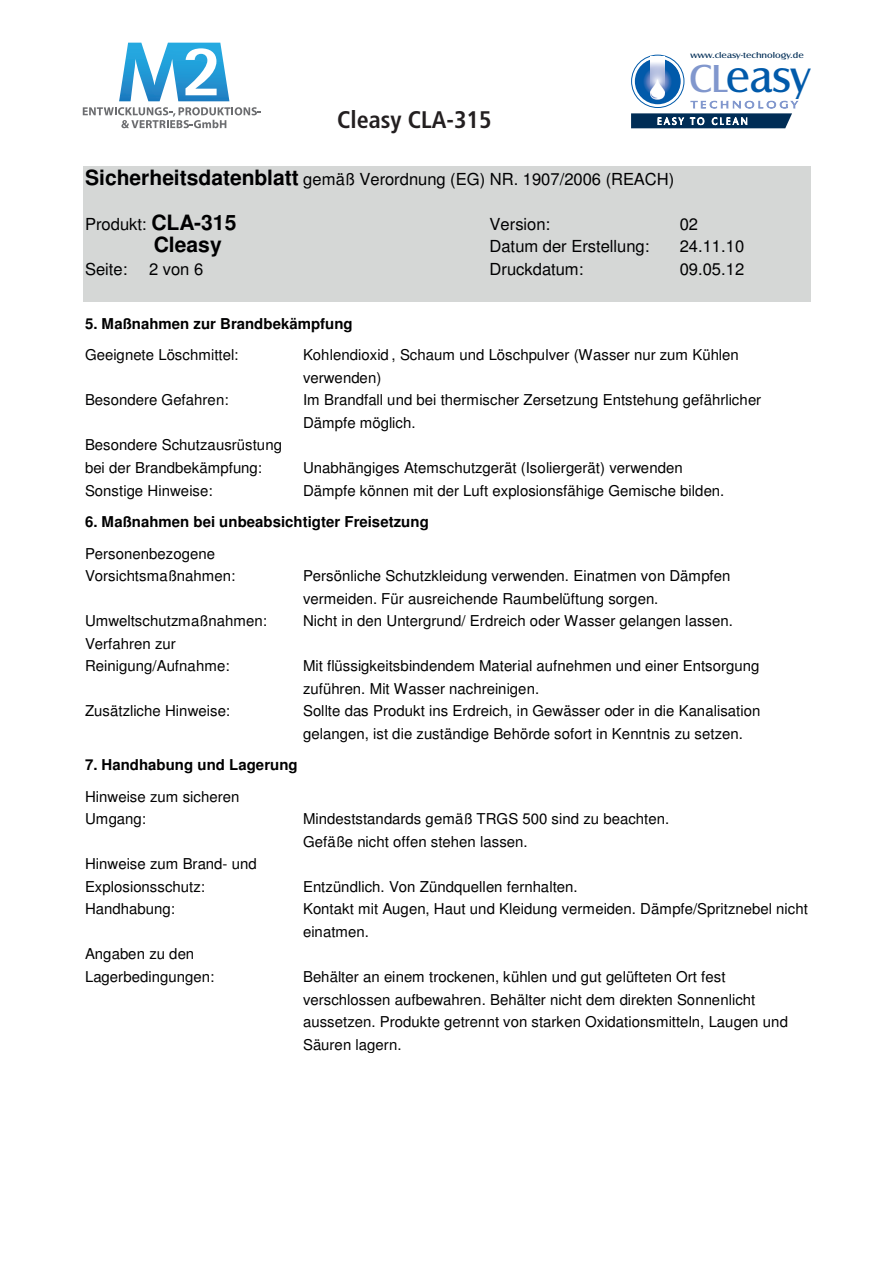
<style>
.page{position:relative;width:893px;height:1263px;background:#fff}
.page>*{position:absolute;margin:0;border:0;box-sizing:border-box;transform-origin:0 0}
.t1{font:45px "Castle T";color:#015aaa}
.t2{font:700 condensed 24px "Frutiger LT Std";color:#231f20}
.t3{font:700 21.15px "Helvetica";color:#000001}
.t4{font:16.65px "Helvetica";color:#000001}
.t5{font:15px/22.5px "Helvetica";color:#000001}
.t6{font:700 15px "Helvetica";letter-spacing:.005em;color:#000001}
.t7{font:10.05px "Castle T Ligh";color:#fff}
.t8{font:10.05px "Castle T Ligh";color:#8197cd;scale:1.35 1}
.t9{font:8.4px "Castle T";color:#002d56;scale:1.21 1}
.s1{font-size:40.5px;color:#8197cd}
.s2{font-weight:700;font-size:21.15px}
</style>
<div class="page">
<div style="left:83px;top:167px;width:728px;height:22px;background:#d5d7d6"></div>
<div style="left:83px;top:189px;width:728px;height:23px;background:#d5d7d6"></div>
<div style="left:83px;top:212px;width:728px;height:22px;background:#d5d7d6"></div>
<div style="left:83px;top:234px;width:728px;height:23px;background:#d5d7d6"></div>
<div style="left:83px;top:257px;width:728px;height:22px;background:#d5d7d6"></div>
<div style="left:83px;top:279px;width:728px;height:23px;background:#d5d7d6"></div>
<svg style="left:83px;top:107px;width:178px;height:21px"></svg>
<svg style="left:119px;top:43px;width:110px;height:58px"></svg>
<svg style="left:631px;top:113px;width:161px;height:15px;background:#0b365d"></svg>
<svg style="left:632px;top:55px;width:52px;height:53px"></svg>
<div style="left:631px;top:55px;width:53px;height:53px;border:1px solid #015aaa;border-radius:50%"></div>
<img style="left:635px;top:58px;width:46px;height:46px;border-radius:23px">
<img style="left:651px;top:57px;width:14px;height:45px">
<h2 class="t2" style="left:337px;top:105px;width:156px">Cleasy CLA-315</h2>
<p class="t9" style="left:690px;top:50px;width:95px">www.cleasy-technology.de</p>
<h1 class="t1" style="left:689px;top:52px;width:123px"><span class="s1">CL</span>easy</h1>
<p class="t7" style="left:657px;top:116px;width:92px">E A S Y T O C L E A N</p>
<p class="t8" style="left:691px;top:99px;width:80px">T E C H N O L O G Y</p>
<p class="t4" style="left:85px;top:169px;width:591px"><span class="s2">Sicherheitsdatenblatt</span> gemäß Verordnung (EG) NR. 1907/2006 (REACH)</p>
<p class="t4" style="left:85px;top:214px;width:153px">Produkt: <span class="s2">CLA-315</span></p>
<p class="t4" style="left:490px;top:214px;width:62px">Version:</p>
<p class="t4" style="left:680px;top:214px;width:20px">02</p>
<h3 class="t3" style="left:154px;top:237px;width:70px">Cleasy</h3>
<p class="t4" style="left:490px;top:237px;width:161px">Datum der Erstellung:</p>
<p class="t4" style="left:680px;top:237px;width:66px">24.11.10</p>
<p class="t4" style="left:85px;top:260px;width:44px">Seite:</p>
<p class="t4" style="left:149px;top:260px;width:56px">2 von 6</p>
<p class="t4" style="left:490px;top:260px;width:95px">Druckdatum:</p>
<p class="t4" style="left:680px;top:260px;width:66px">09.05.12</p>
<p class="t6" style="left:85px;top:318px;width:269px">5. Maßnahmen zur Brandbekämpfung</p>
<p class="t5" style="left:85px;top:344px;width:155px">Geeignete Löschmittel:</p>
<p class="t5" style="left:303px;top:344px;width:437px">Kohlendioxid , Schaum und Löschpulver (Wasser nur zum Kühlen verwenden)</p>
<p class="t5" style="left:85px;top:389px;width:145px">Besondere Gefahren:</p>
<p class="t5" style="left:303px;top:389px;width:460px">Im Brandfall und bei thermischer Zersetzung Entstehung gefährlicher<br>Dämpfe möglich.</p>
<p class="t5" style="left:85px;top:434px;width:198px">Besondere Schutzausrüstung bei der Brandbekämpfung:</p>
<p class="t5" style="left:303px;top:456px;width:381px">Unabhängiges Atemschutzgerät (Isoliergerät) verwenden</p>
<p class="t5" style="left:85px;top:479px;width:129px">Sonstige Hinweise:</p>
<p class="t5" style="left:303px;top:479px;width:423px">Dämpfe können mit der Luft explosionsfähige Gemische bilden.</p>
<p class="t6" style="left:85px;top:516px;width:345px">6. Maßnahmen bei unbeabsichtigter Freisetzung</p>
<p class="t5" style="left:85px;top:542px;width:152px">Personenbezogene<br>Vorsichtsmaßnahmen:</p>
<p class="t5" style="left:303px;top:565px;width:429px">Persönliche Schutzkleidung verwenden. Einatmen von Dämpfen vermeiden. Für ausreichende Raumbelüftung sorgen.</p>
<p class="t5" style="left:85px;top:610px;width:183px">Umweltschutzmaßnahmen:</p>
<p class="t5" style="left:303px;top:610px;width:431px">Nicht in den Untergrund/ Erdreich oder Wasser gelangen lassen.</p>
<p class="t5" style="left:85px;top:632px;width:146px">Verfahren zur<br>Reinigung/Aufnahme:</p>
<p class="t5" style="left:303px;top:655px;width:458px">Mit flüssigkeitsbindendem Material aufnehmen und einer Entsorgung zuführen. Mit Wasser nachreinigen.</p>
<p class="t5" style="left:85px;top:700px;width:147px">Zusätzliche Hinweise:</p>
<p class="t5" style="left:303px;top:700px;width:459px">Sollte das Produkt ins Erdreich, in Gewässer oder in die Kanalisation gelangen, ist die zuständige Behörde sofort in Kenntnis zu setzen.</p>
<p class="t6" style="left:85px;top:759px;width:214px">7. Handhabung und Lagerung</p>
<p class="t5" style="left:85px;top:785px;width:156px">Hinweise zum sicheren<br>Umgang:</p>
<p class="t5" style="left:303px;top:808px;width:368px">Mindeststandards gemäß TRGS 500 sind zu beachten.<br>Gefäße nicht offen stehen lassen.</p>
<p class="t5" style="left:85px;top:853px;width:173px">Hinweise zum Brand- und<br>Explosionsschutz:</p>
<p class="t5" style="left:303px;top:875px;width:276px">Entzündlich. Von Zündquellen fernhalten.</p>
<p class="t5" style="left:85px;top:898px;width:91px">Handhabung:</p>
<p class="t5" style="left:303px;top:898px;width:506px">Kontakt mit Augen, Haut und Kleidung vermeiden. Dämpfe/Spritznebel nicht einatmen.</p>
<p class="t5" style="left:85px;top:943px;width:131px">Angaben zu den<br>Lagerbedingungen:</p>
<p class="t5" style="left:303px;top:965px;width:486px">Behälter an einem trockenen, kühlen und gut gelüfteten Ort fest verschlossen aufbewahren. Behälter nicht dem direkten Sonnenlicht aussetzen. Produkte getrennt von starken Oxidationsmitteln, Laugen und Säuren lagern.</p>
</div>
